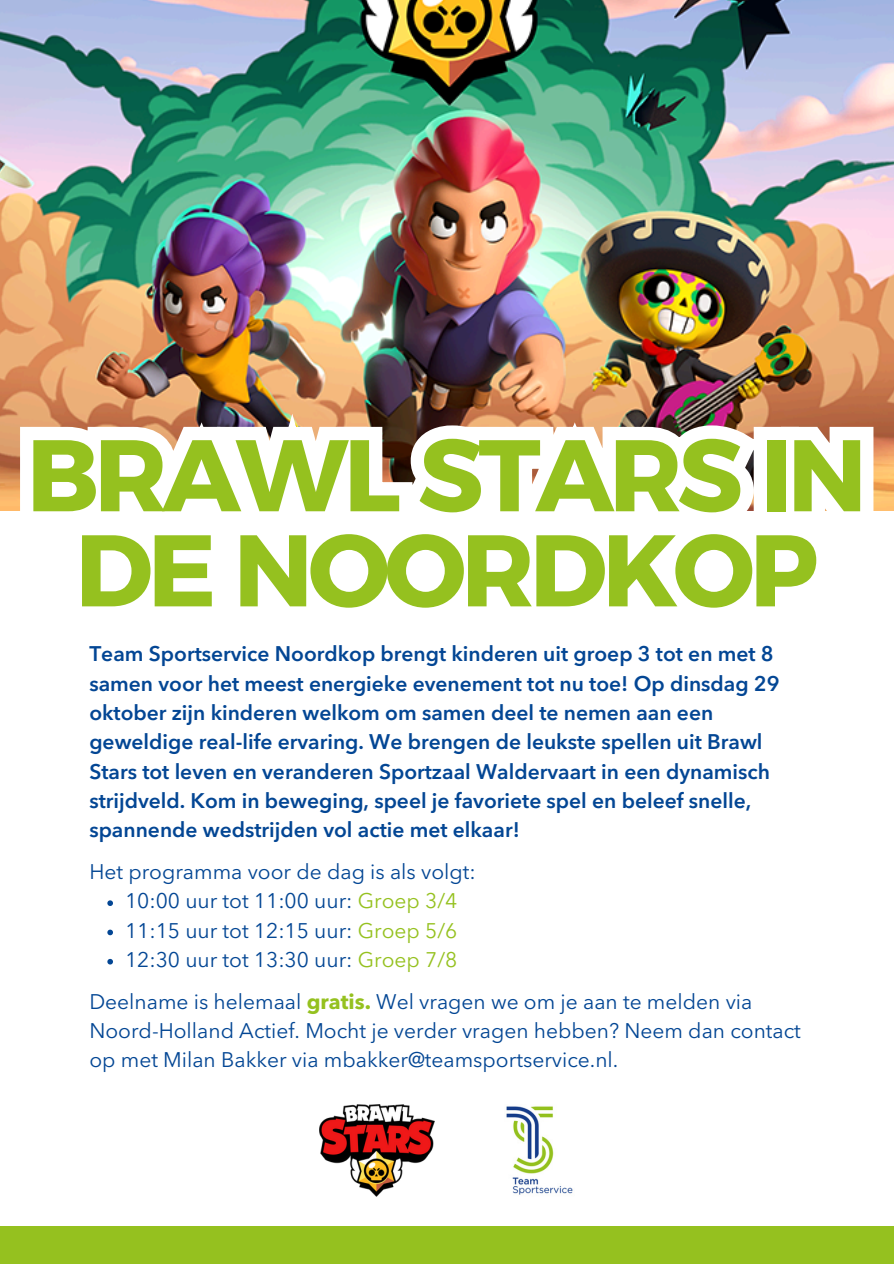
<style>
.page{position:relative;width:894px;height:1264px;background:#fff}
.page>*{position:absolute;margin:0;border:0;box-sizing:border-box;transform-origin:0 0}
.t1{font:101.4px/95.1px "Kief Montaser Bold";letter-spacing:-.05em;color:#95c11f;text-align:center}
.t2{font:600 21px/29.2px "Avenir Next LT Pro";color:#034694}
.t3{font:21px/29.2px "Avenir Next LT Pro";color:#034694}
.s1{color:#95c11f}
.s2{font-weight:700;color:#95c11f}
</style>
<div class="page">
<img style="left:0;top:0;width:893px;height:511px">
<img style="left:319px;top:1104px;width:115px;height:92px">
<img style="left:506px;top:1106px;width:67px;height:89px">
<div style="left:0;top:1226px;width:893px;height:37px;background:#95c11f"></div>
<img style="left:0;top:364px;width:886px;height:147px">
<svg style="left:55px;top:485px;width:796px;height:26px"></svg>
<svg style="left:107px;top:900px;width:6px;height:6px"></svg>
<svg style="left:107px;top:929px;width:6px;height:6px"></svg>
<svg style="left:107px;top:958px;width:6px;height:6px"></svg>
<p class="t1" style="left:26px;top:427px;width:841px">BRAWL STARS IN<br>DE NOORDKOP</p>
<p class="t2" style="left:89px;top:641px;width:691px">Team Sportservice Noordkop brengt kinderen uit groep 3 tot en met 8 samen voor het meest energieke evenement tot nu toe! Op dinsdag 29 oktober zijn kinderen welkom om samen deel te nemen aan een geweldige real-life ervaring. We brengen de leukste spellen uit Brawl Stars tot leven en veranderen Sportzaal Waldervaart in een dynamisch strijdveld. Kom in beweging, speel je favoriete spel en beleef snelle, spannende wedstrijden vol actie met elkaar!</p>
<p class="t3" style="left:89px;top:859px;width:388px">Het programma voor de dag is als volgt:</p>
<p class="t3" style="left:125px;top:888px;width:333px">10:00 uur tot 11:00 uur: <span class="s1">Groep 3/4</span></p>
<p class="t3" style="left:125px;top:917px;width:333px">11:15 uur tot 12:15 uur: <span class="s1">Groep 5/6</span></p>
<p class="t3" style="left:125px;top:946px;width:333px">12:30 uur tot 13:30 uur: <span class="s1">Groep 7/8</span></p>
<p class="t3" style="left:89px;top:988px;width:712px">Deelname is helemaal <span class="s2">gratis.</span> Wel vragen we om je aan te melden via<br>Noord-Holland Actief. Mocht je verder vragen hebben? Neem dan contact op met Milan Bakker via mbakker@teamsportservice.nl.</p>
</div>
